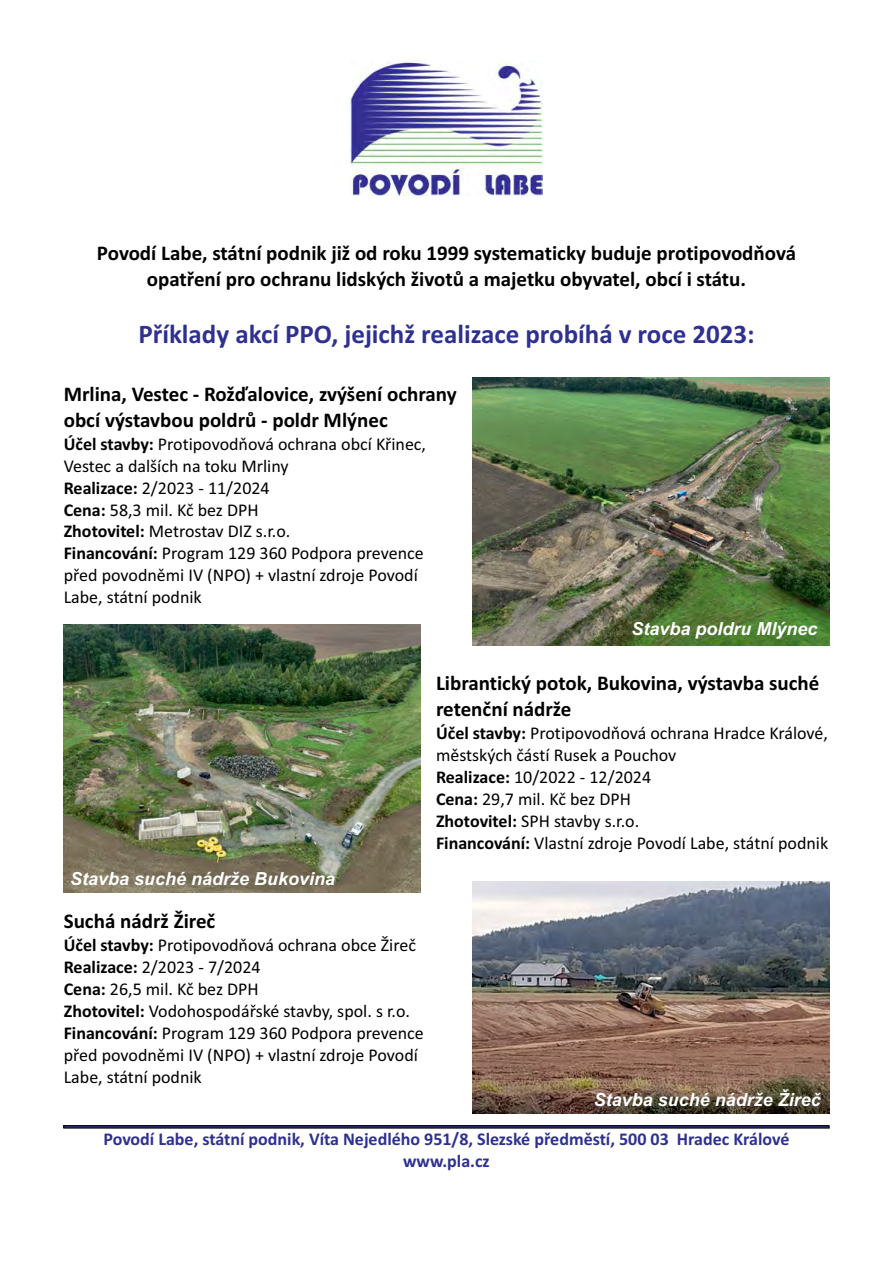
<style>
.page{position:relative;width:893px;height:1263px;background:#fff}
.page>*{position:absolute;margin:0;border:0;box-sizing:border-box;transform-origin:0 0}
.t1{font:700 27px "Calibri";color:#2e3092}
.t2{font:700 21px/25.7px "Calibri";color:#000}
.t3{font:18px/22px "Calibri";color:#000}
.t4{font:700 18px/22px "Calibri";color:#2e3092;text-align:center}
.t5{font:italic 700 18px "Arial";color:#fff}
.s1{font-weight:700}
</style>
<div class="page">
<div style="left:63px;top:1125px;width:767px;height:3px;border:1px solid #000"></div>
<img style="left:351px;top:60px;width:191px;height:135px">
<img style="left:64px;top:625px;width:357px;height:268px">
<img style="left:472px;top:378px;width:357px;height:268px">
<img style="left:472px;top:881px;width:357px;height:232px">
<p class="t2" style="left:97px;top:240px;width:701px;text-align:center">Povodí Labe, státní podnik již od roku 1999 systematicky buduje protipovodňová opatření pro ochranu lidských životů a majetku obyvatel, obcí i státu.</p>
<h1 class="t1" style="left:138px;top:314px;width:618px">Příklady akcí PPO, jejichž realizace probíhá v roce 2023:</h1>
<p class="t2" style="left:64px;top:381px;width:394px">Mrlina, Vestec - Rožďalovice, zvýšení ochrany obcí výstavbou poldrů - poldr Mlýnec</p>
<p class="t3" style="left:64px;top:432px;width:364px"><span class="s1">Účel stavby:</span> Protipovodňová ochrana obcí Křinec, Vestec a dalších na toku Mrliny<br><span class="s1">Realizace:</span> 2/2023 - 11/2024<br><span class="s1">Cena:</span> 58,3 mil. Kč bez DPH<br><span class="s1">Zhotovitel:</span> Metrostav DIZ s.r.o.<br><span class="s1">Financování:</span> Program 129 360 Podpora prevence před povodněmi IV (NPO) + vlastní zdroje Povodí Labe, státní podnik</p>
<p class="t5" style="left:631px;top:616px;width:188px">Stavba poldru Mlýnec</p>
<p class="t5" style="left:70px;top:867px;width:267px">Stavba suché nádrže Bukovina</p>
<p class="t2" style="left:64px;top:908px;width:153px">Suchá nádrž Žireč</p>
<p class="t3" style="left:64px;top:933px;width:362px"><span class="s1">Účel stavby:</span> Protipovodňová ochrana obce Žireč <span class="s1">Realizace:</span> 2/2023 - 7/2024<br><span class="s1">Cena:</span> 26,5 mil. Kč bez DPH<br><span class="s1">Zhotovitel:</span> Vodohospodářské stavby, spol. s r.o.<br><span class="s1">Financování:</span> Program 129 360 Podpora prevence před povodněmi IV (NPO) + vlastní zdroje Povodí Labe, státní podnik</p>
<p class="t2" style="left:436px;top:670px;width:385px">Librantický potok, Bukovina, výstavba suché retenční nádrže</p>
<p class="t3" style="left:436px;top:721px;width:394px"><span class="s1">Účel stavby:</span> Protipovodňová ochrana Hradce Králové, městských částí Rusek a Pouchov<br><span class="s1">Realizace:</span> 10/2022 - 12/2024<br><span class="s1">Cena:</span> 29,7 mil. Kč bez DPH<br><span class="s1">Zhotovitel:</span> SPH stavby s.r.o.<br><span class="s1">Financování:</span> Vlastní zdroje Povodí Labe, státní podnik</p>
<p class="t5" style="left:594px;top:1088px;width:229px">Stavba suché nádrže Žireč</p>
<p class="t4" style="left:103px;top:1128px;width:688px">Povodí Labe, státní podnik, Víta Nejedlého 951/8, Slezské předměstí, 500 03 Hradec Králové www.pla.cz</p>
</div>
